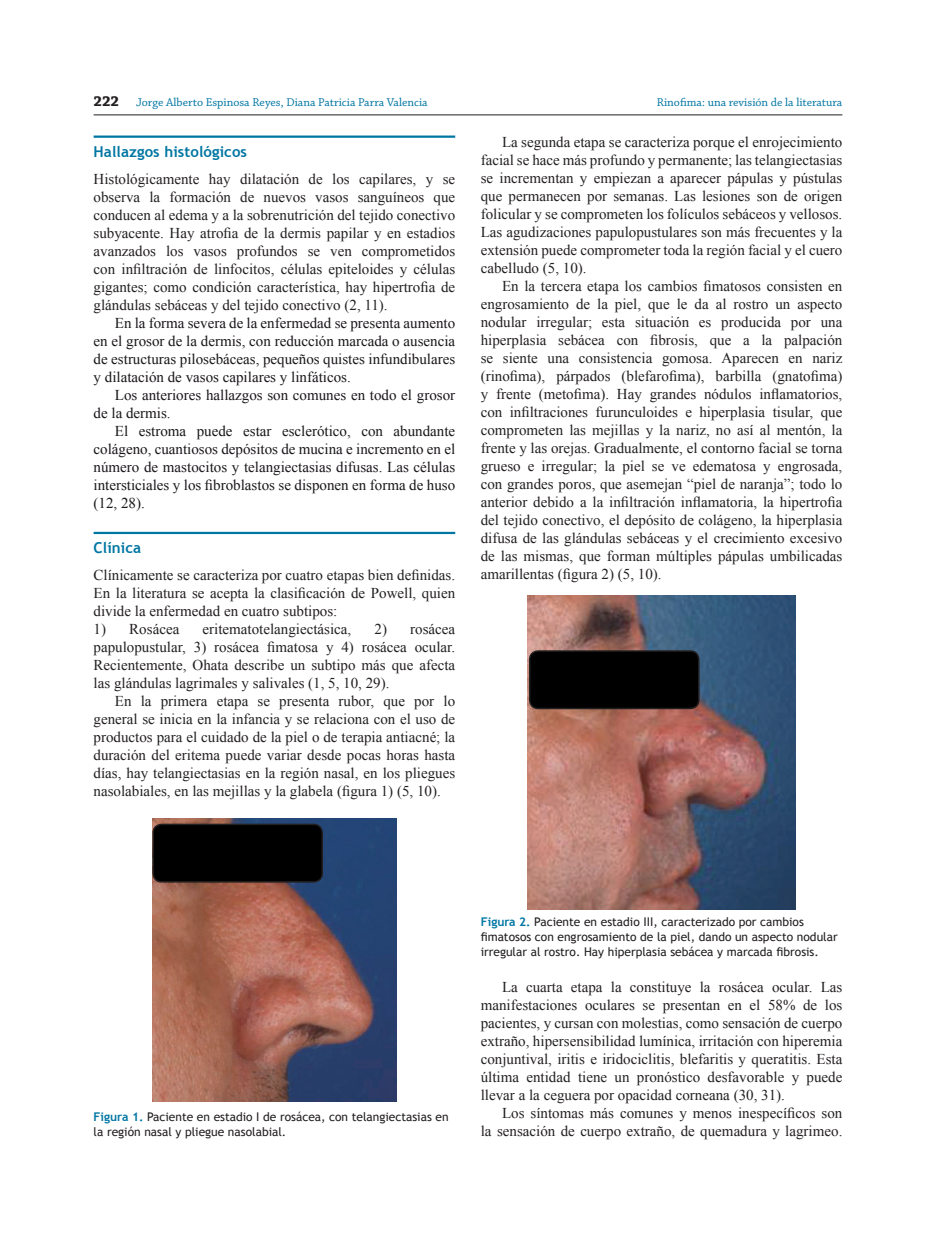
<style>
.page{position:relative;width:936px;height:1234px;background:#fff}
.page>*{position:absolute;margin:0;border:0;box-sizing:border-box;transform-origin:0 0}
.t1{font:15px/18px "Times New Roman";color:#231f20;text-align:justify}
.t2{font:15px/18px "Times New Roman";color:#1a161a;text-align:justify}
.t3{font:700 15px "Trebuchet MS";letter-spacing:.005em;color:#0076a3}
.t4{font:12px/15px "Trebuchet MS";color:#231f20}
.t5{font:12px "Chaparral Pro";color:#0076a3}
.s1{font-weight:700;font-size:15px;color:#231f20}
.s2{font-weight:700;color:#0076a3}
</style>
<div class="page">
<hr style="left:94px;top:115px;width:748px;height:1px;background:#231f20">
<hr style="left:94px;top:135px;width:361px;height:3px;background:#0076a3">
<hr style="left:94px;top:531px;width:361px;height:3px;background:#0076a3">
<img style="left:153px;top:818px;width:243px;height:283px">
<img style="left:527px;top:595px;width:268px;height:313px">
<div style="left:153px;top:824px;width:169px;height:57px;background:#000;border-radius:9px"></div>
<div style="left:152px;top:823px;width:171px;height:59px;border:2px solid #231f20;border-radius:9px"></div>
<div style="left:529px;top:651px;width:169px;height:57px;background:#000;border-radius:9px"></div>
<div style="left:529px;top:650px;width:170px;height:59px;border:2px solid #231f20;border-radius:9px"></div>
<p class="t5" style="left:94px;top:95px;width:335px"><span class="s1">222</span> Jorge Alberto Espinosa Reyes, Diana Patricia Parra Valencia</p>
<p class="t5" style="left:656px;top:95px;width:187px">Rinofima: una revisión de la literatura</p>
<p class="t3" style="left:94px;top:142px;width:155px">Hallazgos histológicos</p>
<p class="t1" style="left:94px;top:169px;width:363px">Histológicamente hay dilatación de los capilares, y se observa la formación de nuevos vasos sanguíneos que conducen al edema y a la sobrenutrición del tejido conectivo subyacente. Hay atrofia de la dermis papilar y en estadios avanzados los vasos profundos se ven comprometidos con infiltración de linfocitos, células epiteloides y células gigantes; como condición característica, hay hipertrofia de glándulas sebáceas y del tejido conectivo (2, 11).</p>
<p class="t2" style="left:94px;top:313px;width:363px;text-indent:21px">En la forma severa de la enfermedad se presenta aumento en el grosor de la dermis, con reducción marcada o ausencia de estructuras pilosebáceas, pequeños quistes infundibulares y dilatación de vasos capilares y linfáticos.</p>
<p class="t2" style="left:94px;top:385px;width:363px;text-indent:21px">Los anteriores hallazgos son comunes en todo el grosor de la dermis.</p>
<p class="t2" style="left:94px;top:421px;width:363px;text-indent:21px">El estroma puede estar esclerótico, con abundante colágeno, cuantiosos depósitos de mucina e incremento en el número de mastocitos y telangiectasias difusas. Las células intersticiales y los fibroblastos se disponen en forma de huso (12, 28).</p>
<p class="t3" style="left:94px;top:538px;width:49px">Clínica</p>
<p class="t1" style="left:94px;top:565px;width:363px">Clínicamente se caracteriza por cuatro etapas bien definidas.<br>En la literatura se acepta la clasificación de Powell, quien divide la enfermedad en cuatro subtipos:</p>
<p class="t1" style="left:94px;top:619px;width:87px">1) Rosácea</p>
<p class="t1" style="left:202px;top:619px;width:150px">eritematotelangiectásica,</p>
<p class="t1" style="left:480px;top:132px;width:363px;text-indent:21px">La segunda etapa se caracteriza porque el enrojecimiento facial se hace más profundo y permanente; las telangiectasias se incrementan y empiezan a aparecer pápulas y pústulas que permanecen por semanas. Las lesiones son de origen folicular y se comprometen los folículos sebáceos y vellosos.<br>Las agudizaciones papulopustulares son más frecuentes y la extensión puede comprometer toda la región facial y el cuero cabelludo (5, 10).</p>
<p class="t1" style="left:480px;top:276px;width:363px;text-indent:21px">En la tercera etapa los cambios fimatosos consisten en engrosamiento de la piel, que le da al rostro un aspecto nodular irregular; esta situación es producida por una hiperplasia sebácea con fibrosis, que a la palpación se siente una consistencia gomosa. Aparecen en nariz (rinofima), párpados (blefarofima), barbilla (gnatofima) y frente (metofima). Hay grandes nódulos inflamatorios, con infiltraciones furunculoides e hiperplasia tisular, que comprometen las mejillas y la nariz, no así al mentón, la frente y las orejas. Gradualmente, el contorno facial se torna grueso e irregular; la piel se ve edematosa y engrosada, con grandes poros, que asemejan “piel de naranja”; todo lo anterior debido a la infiltración inflamatoria, la hipertrofia del tejido conectivo, el depósito de colágeno, la hiperplasia difusa de las glándulas sebáceas y el crecimiento excesivo de las mismas, que forman múltiples pápulas umbilicadas amarillentas (figura 2) (5, 10).</p>
<p class="t1" style="left:94px;top:619px;width:363px;text-indent:281px">2) rosácea papulopustular, 3) rosácea fimatosa y 4) rosácea ocular.<br>Recientemente, Ohata describe un subtipo más que afecta las glándulas lagrimales y salivales (1, 5, 10, 29).</p>
<p class="t1" style="left:94px;top:691px;width:363px;text-indent:21px">En la primera etapa se presenta rubor, que por lo general se inicia en la infancia y se relaciona con el uso de productos para el cuidado de la piel o de terapia antiacné; la duración del eritema puede variar desde pocas horas hasta días, hay telangiectasias en la región nasal, en los pliegues nasolabiales, en las mejillas y la glabela (figura 1) (5, 10).</p>
<p class="t4" style="left:94px;top:1108px;width:356px"><span class="s2">Figura 1.</span> Paciente en estadio I de rosácea, con telangiectasias en la región nasal y pliegue nasolabial.</p>
<p class="t4" style="left:480px;top:914px;width:358px"><span class="s2">Figura 2.</span> Paciente en estadio III, caracterizado por cambios fimatosos con engrosamiento de la piel, dando un aspecto nodular irregular al rostro. Hay hiperplasia sebácea y marcada fi brosis.</p>
<p class="t1" style="left:480px;top:977px;width:363px;text-indent:21px">La cuarta etapa la constituye la rosácea ocular. Las manifestaciones oculares se presentan en el 58% de los pacientes, y cursan con molestias, como sensación de cuerpo extraño, hipersensibilidad lumínica, irritación con hiperemia conjuntival, iritis e iridociclitis, blefaritis y queratitis. Esta última entidad tiene un pronóstico desfavorable y puede llevar a la ceguera por opacidad corneana (30, 31).</p>
<p class="t1" style="left:480px;top:1103px;width:363px;text-align:right">Los síntomas más comunes y menos inespecíficos son<br>la sensación de cuerpo extraño, de quemadura y lagrimeo.</p>
</div>
